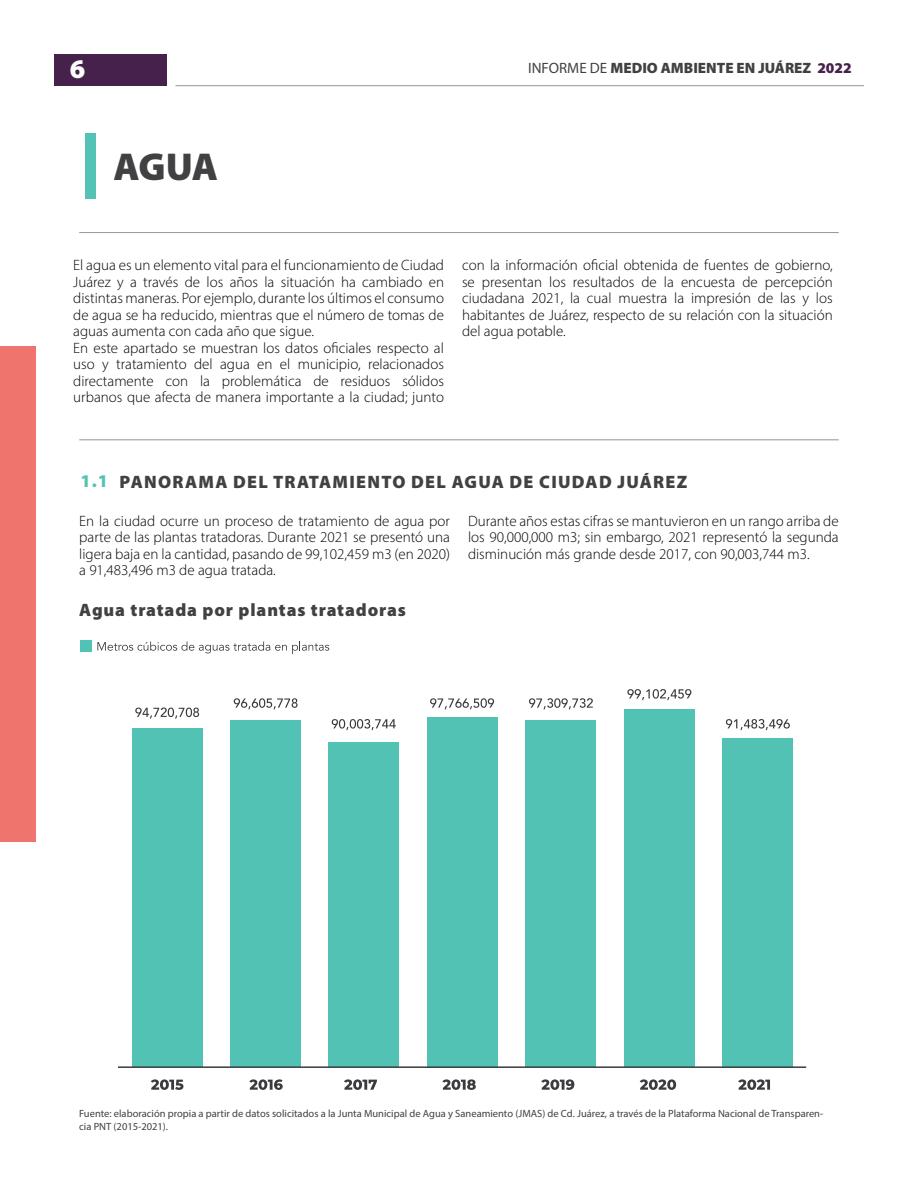
<style>
.page{position:relative;width:918px;height:1188px;background:#fff}
.page>*{position:absolute;margin:0;border:0;box-sizing:border-box;transform-origin:0 0}
.t1{font:93px "Bebas Neue";color:#54c3b5}
.t2{font:900 39px "Myriad Pro";color:#414042}
.t3{font:900 27px "Myriad Pro";color:#fff}
.t4{font:900 18px "Myriad Pro";letter-spacing:.07em;color:#414042}
.t5{font:900 18px "Myriad Pro";letter-spacing:.05em;color:#414042}
.t6{font:300 15px/16.5px "Myriad Pro";color:#000;text-align:justify}
.t7{font:900 15px "Myriad Pro";color:#414042}
.t8{font:10.5px/12.6px "Myriad Pro";color:#414042}
.s1{font-weight:400}
.s2{color:#46214b}
.s3{color:#54c3b5}
</style>
<div class="page">
<div style="left:0;top:346px;width:36px;height:496px;background:#f0746e"></div>
<div style="left:54px;top:54px;width:112px;height:31px;background:#46214b"></div>
<hr style="left:176px;top:85px;width:688px;height:1px;background:#949499">
<hr style="left:79px;top:232px;width:760px;height:1px;background:#949499">
<hr style="left:79px;top:439px;width:760px;height:1px;background:#949499">
<div style="left:132px;top:728px;width:71px;height:339px;background:#52c2b4"></div>
<div style="left:230px;top:721px;width:71px;height:346px;background:#52c2b4"></div>
<div style="left:328px;top:742px;width:71px;height:325px;background:#52c2b4"></div>
<div style="left:427px;top:717px;width:70px;height:350px;background:#52c2b4"></div>
<div style="left:526px;top:721px;width:70px;height:346px;background:#52c2b4"></div>
<div style="left:624px;top:709px;width:71px;height:358px;background:#52c2b4"></div>
<div style="left:723px;top:738px;width:70px;height:329px;background:#52c2b4"></div>
<svg style="left:135px;top:708px;width:64px;height:11px"></svg>
<svg style="left:234px;top:698px;width:64px;height:11px"></svg>
<svg style="left:332px;top:719px;width:64px;height:11px"></svg>
<svg style="left:430px;top:698px;width:64px;height:11px"></svg>
<svg style="left:529px;top:698px;width:64px;height:11px"></svg>
<svg style="left:627px;top:689px;width:64px;height:11px"></svg>
<svg style="left:726px;top:719px;width:64px;height:11px"></svg>
<div style="left:80px;top:640px;width:12px;height:12px;background:#52c2b4"></div>
<svg style="left:97px;top:641px;width:232px;height:13px"></svg>
<svg style="left:738px;top:1079px;width:32px;height:11px"></svg>
<svg style="left:640px;top:1079px;width:36px;height:11px"></svg>
<svg style="left:541px;top:1079px;width:33px;height:11px"></svg>
<svg style="left:442px;top:1079px;width:34px;height:11px"></svg>
<svg style="left:344px;top:1079px;width:33px;height:11px"></svg>
<svg style="left:249px;top:1079px;width:34px;height:11px"></svg>
<svg style="left:151px;top:1079px;width:32px;height:11px"></svg>
<hr style="left:118px;top:1066px;width:688px;height:2px;background:#3a3b3f">
<h3 class="t3" style="left:70px;top:50px;width:17px">6</h3>
<h1 class="t1" style="left:82px;top:116px;width:19px">I</h1>
<h2 class="t2" style="left:113px;top:141px;width:106px">AGUA</h2>
<p class="t7" style="left:528px;top:58px;width:325px"><span class="s1">INFORME DE</span> MEDIO AMBIENTE EN JUÁREZ <span class="s2">2022</span></p>
<p class="t6" style="left:73px;top:257px;width:372px;text-align:left">El agua es un elemento vital para el funcionamiento de Ciudad Juárez y a través de los años la situación ha cambiado en distintas maneras. Por ejemplo, durante los últimos el consumo de agua se ha reducido, mientras que el número de tomas de aguas aumenta con cada año que sigue.<br>En este apartado se muestran los datos oficiales respecto al uso y tratamiento del agua en el municipio, relacionados directamente con la problemática de residuos sólidos urbanos que afecta de manera importante a la ciudad; junto</p>
<p class="t6" style="left:462px;top:257px;width:372px">con la información oficial obtenida de fuentes de gobierno, se presentan los resultados de la encuesta de percepción ciudadana 2021, la cual muestra la impresión de las y los habitantes de Juárez, respecto de su relación con la situación del agua potable.</p>
<p class="t4" style="left:81px;top:470px;width:608px"><span class="s3">1.1</span> PANORAMA DEL TRATAMIENTO DEL AGUA DE CIUDAD JUÁREZ</p>
<p class="t6" style="left:79px;top:512px;width:372px">En la ciudad ocurre un proceso de tratamiento de agua por parte de las plantas tratadoras. Durante 2021 se presentó una ligera baja en la cantidad, pasando de 99,102,459 m3 (en 2020) a 91,483,496 m3 de agua tratada.</p>
<p class="t6" style="left:468px;top:512px;width:372px">Durante años estas cifras se mantuvieron en un rango arriba de los 90,000,000 m3; sin embargo, 2021 representó la segunda disminución más grande desde 2017, con 90,003,744 m3.</p>
<p class="t5" style="left:79px;top:598px;width:328px">Agua tratada por plantas tratadoras</p>
<p class="t8" style="left:79px;top:1107px;width:746px">Fuente: elaboración propia a partir de datos solicitados a la Junta Municipal de Agua y Saneamiento (JMAS) de Cd. Juárez, a través de la Plataforma Nacional de Transparen&shy;cia PNT (2015-2021).</p>
</div>
